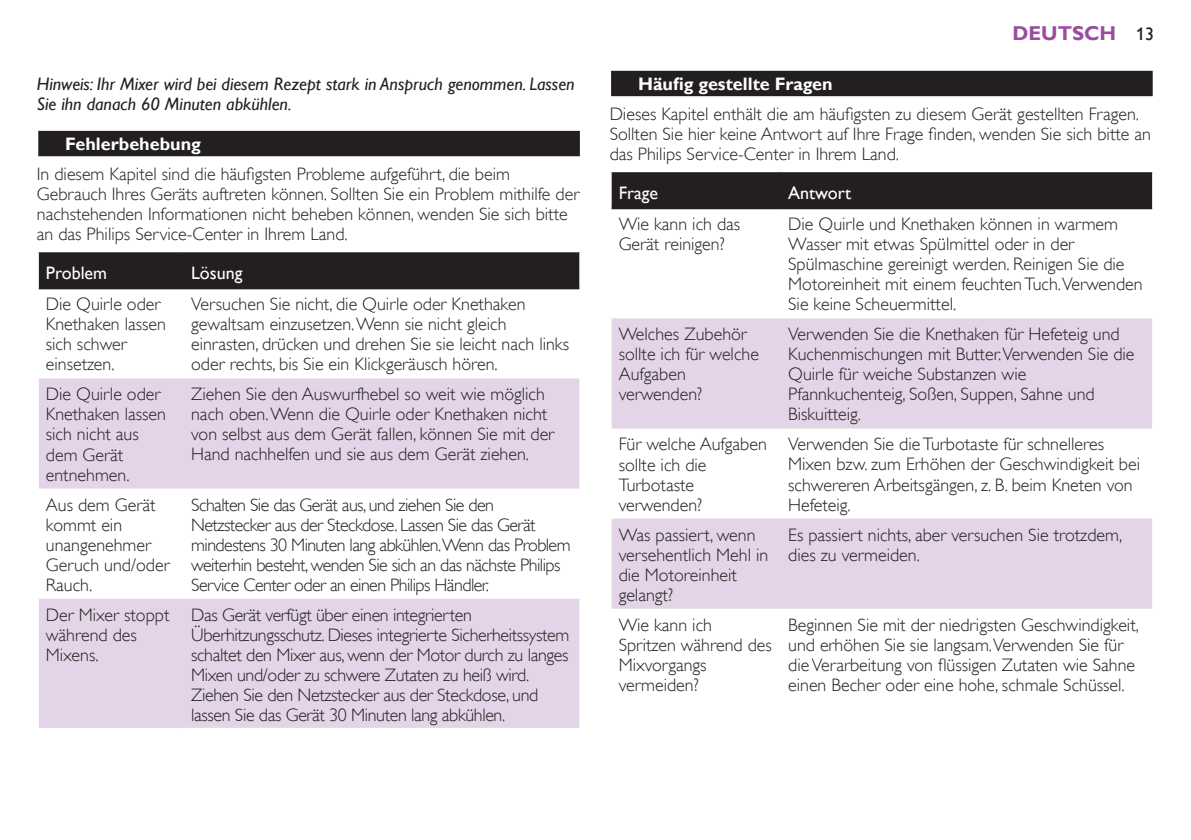
<style>
.page{position:relative;width:1191px;height:840px;background:#fff}
.page>*{position:absolute;margin:0;border:0;box-sizing:border-box;transform-origin:0 0}
.t1{font:700 20px "Gill Sans Alt One WGL";color:#9a4c9d}
.t2{font:18px/20px "Gill Sans Alt One WGL Light";color:#231f20}
.t3{font:18px/20px "Gill Sans Alt One WGL Light";letter-spacing:-.02em;color:#231f20}
.t4{font:18px/20px "Gill Sans Alt One WGL Light";letter-spacing:-.03em;color:#231f20}
.t5{font:italic 18px/20px "Gill Sans Alt One WGL";color:#231f20}
.t6{font:700 18px "Gill Sans Alt One WGL";color:#fff}
.t7{font:18px "Gill Sans Alt One WGL";color:#fff}
.s1{font-weight:400;font-size:18px;color:#231f20}
</style>
<div class="page">
<div style="left:37px;top:130px;width:544px;height:28px;background:#c6c5c6"></div>
<div style="left:38px;top:131px;width:542px;height:25px;background:#231f20"></div>
<div style="left:39px;top:252px;width:540px;height:35px;background:#231f20"></div>
<svg style="left:39px;top:378px;width:540px;height:349px;fill:#e4d4e7"></svg>
<hr style="left:39px;top:287px;width:144px;height:2px;background:#231f20">
<hr style="left:183px;top:287px;width:396px;height:2px;background:#231f20">
<div style="left:609px;top:70px;width:545px;height:28px;background:linear-gradient(to right,#d6d5d5,#d6d5d5)"></div>
<div style="left:611px;top:71px;width:541px;height:25px;background:#231f20"></div>
<div style="left:611px;top:172px;width:541px;height:35px;background:#231f20"></div>
<svg style="left:611px;top:318px;width:541px;height:290px;fill:#e4d4e7"></svg>
<hr style="left:611px;top:207px;width:169px;height:2px;background:#231f20">
<hr style="left:780px;top:207px;width:372px;height:2px;background:#231f20">
<p class="t5" style="left:37px;top:74px;width:539px">Hinweis: Ihr Mixer wird bei diesem Rezept stark in Anspruch genommen. Lassen<br>Sie ihn danach 60 Minuten abkühlen.</p>
<p class="t6" style="left:65px;top:132px;width:137px">Fehlerbehebung</p>
<p class="t2" style="left:37px;top:164px;width:544px">In diesem Kapitel sind die häufigsten Probleme aufgeführt, die beim Gebrauch Ihres Geräts auftreten können. Sollten Sie ein Problem mithilfe der nachstehenden Informationen nicht beheben können, wenden Sie sich bitte an das Philips Service-Center in Ihrem Land.</p>
<p class="t7" style="left:46px;top:261px;width:63px">Problem</p>
<p class="t7" style="left:191px;top:261px;width:53px">Lösung</p>
<p class="t2" style="left:46px;top:294px;width:122px">Die Quirle oder<br>Knethaken lassen sich schwer einsetzen.</p>
<p class="t2" style="left:191px;top:294px;width:379px">Versuchen Sie nicht, die Quirle oder Knethaken gewaltsam einzusetzen. Wenn sie nicht gleich einrasten, drücken und drehen Sie sie leicht nach links oder rechts, bis Sie ein Klickgeräusch hören.</p>
<p class="t2" style="left:46px;top:384px;width:122px">Die Quirle oder<br>Knethaken lassen sich nicht aus dem Gerät entnehmen.</p>
<p class="t2" style="left:191px;top:384px;width:365px">Ziehen Sie den Auswurfhebel so weit wie möglich nach oben. Wenn die Quirle oder Knethaken nicht von selbst aus dem Gerät fallen, können Sie mit der Hand nachhelfen und sie aus dem Gerät ziehen.</p>
<p class="t2" style="left:46px;top:494px;width:125px">Aus dem Gerät kommt ein unangenehmer<br>Geruch und/oder<br>Rauch.</p>
<p class="t4" style="left:191px;top:494px;width:381px">Schalten Sie das Gerät aus, und ziehen Sie den Netzstecker aus der Steckdose. Lassen Sie das Gerät mindestens 30 Minuten lang abkühlen.Wenn das Problem weiterhin besteht, wenden Sie sich an das nächste Philips Service Center oder an einen Philips Händler.</p>
<p class="t2" style="left:46px;top:604px;width:125px">Der Mixer stoppt während des<br>Mixens.</p>
<p class="t3" style="left:191px;top:604px;width:380px">Das Gerät verfügt über einen integrierten Überhitzungsschutz. Dieses integrierte Sicherheitssystem schaltet den Mixer aus, wenn der Motor durch zu langes Mixen und/oder zu schwere Zutaten zu heiß wird.<br>Ziehen Sie den Netzstecker aus der Steckdose, und lassen Sie das Gerät 30 Minuten lang abkühlen.</p>
<p class="t1" style="left:1012px;top:20px;width:143px">Deutsch <span class="s1">13</span></p>
<p class="t6" style="left:638px;top:72px;width:196px">Häufig gestellte Fragen</p>
<p class="t2" style="left:609px;top:104px;width:543px">Dieses Kapitel enthält die am häufigsten zu diesem Gerät gestellten Fragen.<br>Sollten Sie hier keine Antwort auf Ihre Frage finden, wenden Sie sich bitte an das Philips Service-Center in Ihrem Land.</p>
<p class="t7" style="left:618px;top:181px;width:41px">Frage</p>
<p class="t7" style="left:788px;top:181px;width:64px">Antwort</p>
<p class="t2" style="left:618px;top:214px;width:123px">Wie kann ich das<br>Gerät reinigen?</p>
<p class="t2" style="left:788px;top:214px;width:356px">Die Quirle und Knethaken können in warmem Wasser mit etwas Spülmittel oder in der Spülmaschine gereinigt werden. Reinigen Sie die Motoreinheit mit einem feuchten Tuch.Verwenden Sie keine Scheuermittel.</p>
<p class="t2" style="left:618px;top:324px;width:142px">Welches Zubehör sollte ich für welche<br>Aufgaben verwenden?</p>
<p class="t2" style="left:788px;top:324px;width:348px">Verwenden Sie die Knethaken für Hefeteig und Kuchenmischungen mit Butter.Verwenden Sie die Quirle für weiche Substanzen wie Pfannkuchenteig, Soßen, Suppen, Sahne und Biskuitteig.</p>
<p class="t2" style="left:618px;top:434px;width:150px">Für welche Aufgaben sollte ich die<br>Turbotaste verwenden?</p>
<p class="t2" style="left:788px;top:434px;width:353px">Verwenden Sie die Turbotaste für schnelleres Mixen bzw. zum Erhöhen der Geschwindigkeit bei schwereren Arbeitsgängen, z. B. beim Kneten von Hefeteig.</p>
<p class="t2" style="left:618px;top:524px;width:151px">Was passiert, wenn versehentlich Mehl in die Motoreinheit gelangt?</p>
<p class="t2" style="left:788px;top:524px;width:336px">Es passiert nichts, aber versuchen Sie trotzdem, dies zu vermeiden.</p>
<p class="t2" style="left:618px;top:614px;width:155px">Wie kann ich<br>Spritzen während des<br>Mixvorgangs vermeiden?</p>
<p class="t2" style="left:788px;top:614px;width:352px">Beginnen Sie mit der niedrigsten Geschwindigkeit, und erhöhen Sie sie langsam.Verwenden Sie für die Verarbeitung von flüssigen Zutaten wie Sahne einen Becher oder eine hohe, schmale Schüssel.</p>
</div>
